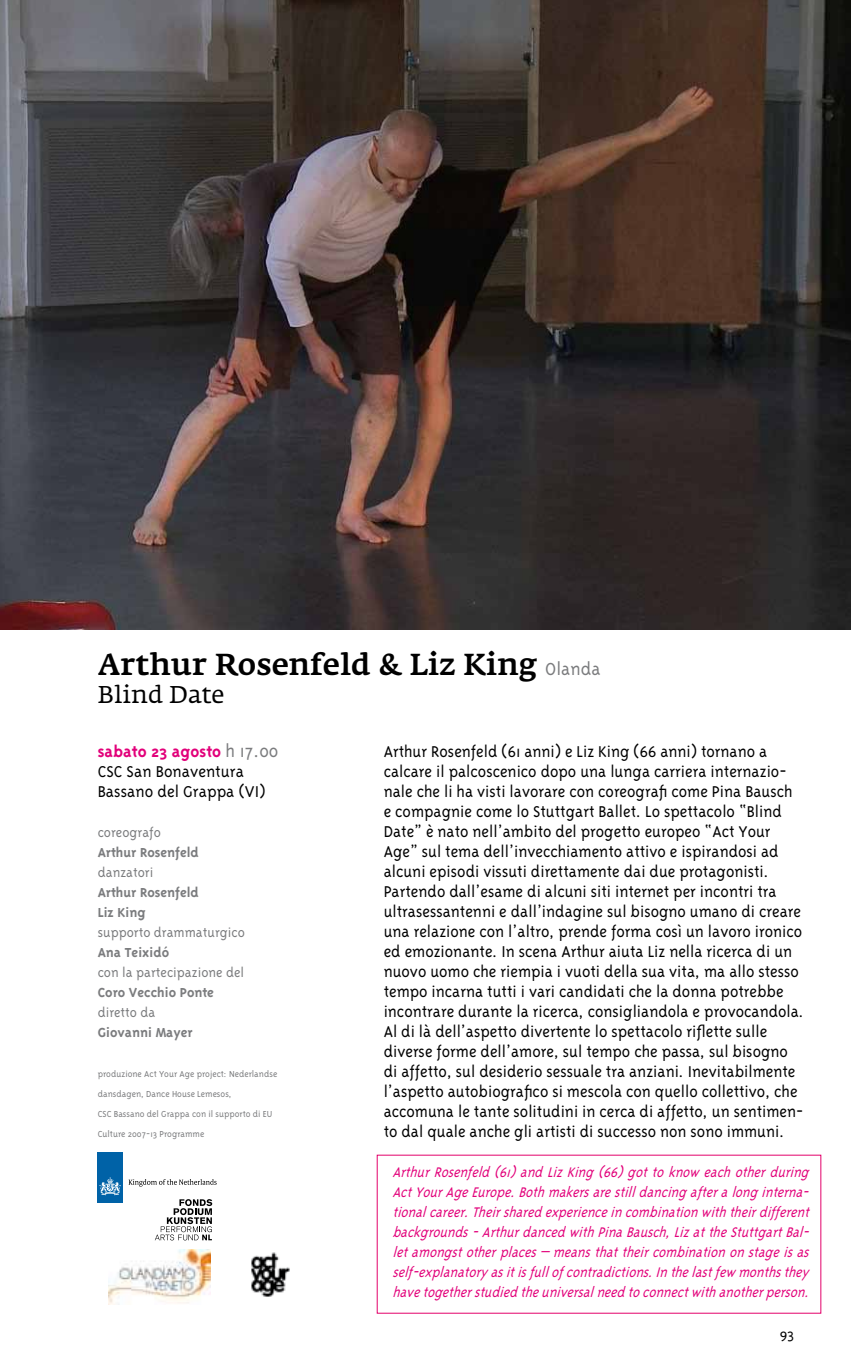
<style>
.page{position:relative;width:851px;height:1361px;background:#fff}
.page>*{position:absolute;margin:0;border:0;box-sizing:border-box;transform-origin:0 0}
.t1{font:500 30px "Fedra Serif A";color:#000}
.t2{font:24px "Fedra Serif A";color:#000}
.t3{font:300 18px/20px "Triplex";color:#000}
.t4{font:italic 300 16px/20px "Triplex";color:#e2007a;text-align:justify;scale:.92 1}
.t5{font:300 16px "Triplex";color:#000}
.t6{font:700 15px/20px "Triplex";color:#7b7c7e}
.t7{font:300 15px "Triplex";color:#7b7c7e}
.t8{font:300 10px/20px "Triplex";color:#7b7c7e}
.s1{font-family:"Triplex";font-weight:300;font-size:20px;color:#7b7c7e}
.s2{font-weight:700;color:#e2007a}
.s3{font-size:20px;color:#7b7c7e}
</style>
<div class="page">
<img style="left:0;top:0;width:850px;height:629px">
<img style="left:251px;top:1252px;width:39px;height:45px">
<div style="left:98px;top:1152px;width:25px;height:50px;background:#0062a7"></div>
<svg style="left:99px;top:1177px;width:22px;height:18px"></svg>
<svg style="left:128px;top:1179px;width:89px;height:7px"></svg>
<img style="left:108px;top:1249px;width:102px;height:55px">
<svg style="left:155px;top:1199px;width:57px;height:41px"></svg>
<h1 class="t1" style="left:98px;top:647px;width:504px">Arthur Rosenfeld &amp; Liz King <span class="s1">Olanda</span></h1>
<h2 class="t2" style="left:98px;top:681px;width:128px">Blind Date</h2>
<p class="t3" style="left:98px;top:741px;width:182px"><span class="s2">sabato 23 agosto</span> <span class="s3">h 17.00<br></span>CSC San Bonaventura<br>Bassano del Grappa (VI)</p>
<p class="t7" style="left:98px;top:824px;width:65px">coreografo</p>
<p class="t6" style="left:98px;top:842px;width:103px">Arthur Rosenfeld</p>
<p class="t7" style="left:98px;top:864px;width:57px">danzatori</p>
<p class="t6" style="left:98px;top:882px;width:103px">Arthur Rosenfeld<br>Liz King</p>
<p class="t7" style="left:98px;top:924px;width:149px">supporto drammaturgico</p>
<p class="t6" style="left:98px;top:942px;width:73px">Ana Teixidó</p>
<p class="t7" style="left:98px;top:964px;width:148px">con la partecipazione del</p>
<p class="t6" style="left:98px;top:982px;width:118px">Coro Vecchio Ponte</p>
<p class="t7" style="left:98px;top:1004px;width:59px">diretto da</p>
<p class="t6" style="left:98px;top:1022px;width:96px">Giovanni Mayer</p>
<p class="t8" style="left:98px;top:1064px;width:181px">produzione Act Your Age project: Nederlandse dansdagen, Dance House Lemesos,<br>CSC Bassano del Grappa con il supporto di EU Culture 2007-13 Programme</p>
<p class="t3" style="left:383px;top:741px;width:421px">Arthur Rosenfeld (61 anni) e Liz King (66 anni) tornano a calcare il palcoscenico dopo una lunga carriera internazio&shy;nale che li ha visti lavorare con coreografi come Pina Bausch e compagnie come lo Stuttgart Ballet. Lo spettacolo “Blind Date” è nato nell’ambito del progetto europeo “Act Your Age” sul tema dell’invecchiamento attivo e ispirandosi ad alcuni episodi vissuti direttamente dai due protagonisti.<br>Partendo dall’esame di alcuni siti internet per incontri tra ultrasessantenni e dall’indagine sul bisogno umano di creare una relazione con l’altro, prende forma così un lavoro ironico ed emozionante. In scena Arthur aiuta Liz nella ricerca di un nuovo uomo che riempia i vuoti della sua vita, ma allo stesso tempo incarna tutti i vari candidati che la donna potrebbe incontrare durante la ricerca, consigliandola e provocandola.<br>Al di là dell’aspetto divertente lo spettacolo riflette sulle diverse forme dell’amore, sul tempo che passa, sul bisogno di affetto, sul desiderio sessuale tra anziani. Inevitabilmente l’aspetto autobiografico si mescola con quello collettivo, che accomuna le tante solitudini in cerca di affetto, un sentimen&shy;to dal quale anche gli artisti di successo non sono immuni.</p>
<p class="t4" style="left:392px;top:1162px;width:459px">ArthurRosenfeld(61)andLizKing(66)gottoknow eachotherduring ActYourAgeEurope.Bothmakersarestilldancingafteralonginterna&shy;tionalcareer.Theirsharedexperienceincombinationwiththeirdifferent backgrounds-ArthurdancedwithPinaBausch,LizattheStuttgartBal&shy;letamongstotherplaces–meansthattheircombinationonstageisas self-explanatoryasitisfullofcontradictions.Inthelastfew monthsthey havetogetherstudiedtheuniversalneedtoconnectwithanotherperson.</p>
<p class="t5" style="left:779px;top:1325px;width:16px">93</p>
</div>
